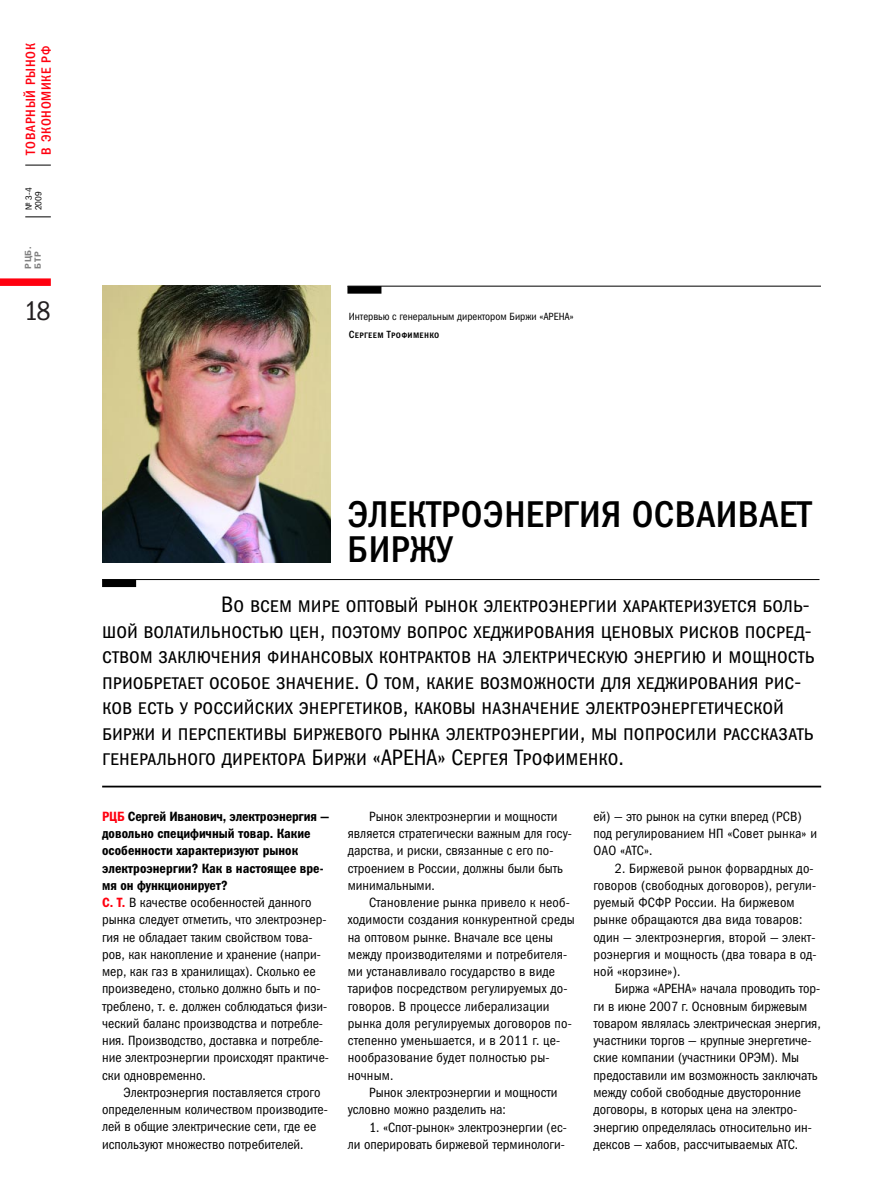
<style>
.page{position:relative;width:872px;height:1199px;background:#fff}
.page>*{position:absolute;margin:0;border:0;box-sizing:border-box;transform-origin:0 0}
.t1{font:37.5px/34.5px "Franklin Gothic Medi Cond C";letter-spacing:.01em;color:#000}
.t2{font:27px "Franklin Gothic Book Cond C";color:#231f20}
.t3{font:22.5px/25.5px "Franklin Gothic Book Cond SCC";color:#000}
.t4{font:13.5px/17.2px "Franklin Gothic Book Cond C";color:#000}
.t5{font:13.5px/17.2px "Franklin Gothic Demi Cond C";color:#000}
.t6{font:13.5px/15.8px "Franklin Gothic Medi Cond C";letter-spacing:.055em;color:#ff000f}
.t7{font:10.5px "Franklin Gothic Book Cond C";color:#000}
.t8{font:10.5px "Franklin Gothic Medi Cond SCC";letter-spacing:.025em;color:#000}
.t9{font:9px/9.8px "Franklin Gothic Book Cond C";color:#000}
.t10{font:9px/9.8px "Franklin Gothic Demi C";letter-spacing:.06em;color:#808080}
.s1{color:#ff000f}
.s2{font-family:"Franklin Gothic Demi Cond C";color:#ff000f}
</style>
<div class="page">
<div style="left:0;top:278px;width:51px;height:8px;background:#ff000f"></div>
<svg style="left:25px;top:217px;width:26px;height:1px"></svg>
<svg style="left:25px;top:165px;width:26px;height:1px"></svg>
<img style="left:102px;top:286px;width:228px;height:276px">
<hr style="left:102px;top:785px;width:719px;height:2px;background:#000">
<div style="left:102px;top:579px;width:34px;height:8px;background:#000"></div>
<hr style="left:102px;top:579px;width:717px;height:1px;background:#000">
<div style="left:347px;top:286px;width:34px;height:8px;background:#000"></div>
<hr style="left:347px;top:286px;width:474px;height:1px;background:#000">
<p class="t6" style="left:24px;top:154px;width:113px;rotate:-90deg">ТОВАРНЫЙ РЫНОК<br>В ЭКОНОМИКЕ РФ</p>
<p class="t9" style="left:25px;top:210px;width:24px;rotate:-90deg">№ 3-4<br>2009</p>
<p class="t10" style="left:24px;top:269px;width:24px;rotate:-90deg">РЦБ.<br>БТР</p>
<h2 class="t2" style="left:24px;top:301px;width:29px">18</h2>
<p class="t7" style="left:349px;top:313px;width:226px">Интервью с генеральным директором Биржи «АРЕНА»</p>
<p class="t8" style="left:349px;top:328px;width:92px">Сергеем Трофименко</p>
<h1 class="t1" style="left:347px;top:501px;width:465px">ЭЛЕКТРОЭНЕРГИЯ ОСВАИВАЕТ<br>БИРЖУ</h1>
<p class="t3" style="left:102px;top:592px;width:714px;text-indent:119px">Во всем мире оптовый рынок электроэнергии характеризуется боль&shy;шой волатильностью цен, поэтому вопрос хеджирования ценовых рисков посред&shy;ством заключения финансовых контрактов на электрическую энергию и мощность приобретает особое значение. О том, какие возможности для хеджирования рис&shy;ков есть у российских энергетиков, каковы назначение электроэнергетической биржи и перспективы биржевого рынка электроэнергии, мы попросили рассказать генерального директора Биржи «АРЕНА» Сергея Трофименко.</p>
<p class="t5" style="left:102px;top:809px;width:229px"><span class="s1">РЦБ</span> Сергей Иванович, электроэнергия — довольно специфичный товар. Какие особенности характеризуют рынок электроэнергии? Как в настоящее вре&shy;мя он функционирует?</p>
<p class="t4" style="left:102px;top:895px;width:228px"><span class="s2">С. Т.</span> В качестве особенностей данного рынка следует отметить, что электроэнер&shy;гия не обладает таким свойством това&shy;ров, как накопление и хранение (напри&shy;мер, как газ в хранилищах). Сколько ее произведено, столько должно быть и по&shy;треблено, т. е. должен соблюдаться физи&shy;ческий баланс производства и потребле&shy;ния. Производство, доставка и потребле&shy;ние электроэнергии происходят практиче&shy;ски одновременно.</p>
<p class="t4" style="left:102px;top:1085px;width:227px;text-indent:21px">Электроэнергия поставляется строго определенным количеством производите&shy;лей в общие электрические сети, где ее используют множество потребителей.</p>
<p class="t4" style="left:348px;top:809px;width:225px;text-indent:21px">Рынок электроэнергии и мощности является стратегически важным для госу&shy;дарства, и риски, связанные с его по&shy;строением в России, должны были быть минимальными.</p>
<p class="t4" style="left:348px;top:895px;width:228px;text-indent:21px">Становление рынка привело к необ&shy;ходимости создания конкурентной среды на оптовом рынке. Вначале все цены между производителями и потребителя&shy;ми устанавливало государство в виде тарифов посредством регулируемых до&shy;говоров. В процессе либерализации рынка доля регулируемых договоров по&shy;степенно уменьшается, и в 2011 г. це&shy;нообразование будет полностью ры&shy;ночным.</p>
<p class="t4" style="left:348px;top:1085px;width:211px;text-indent:21px">Рынок электроэнергии и мощности условно можно разделить на:</p>
<p class="t4" style="left:348px;top:1119px;width:221px;text-align:right">1. «Спот-рынок» электроэнергии (ес-<br>ли оперировать биржевой терминологи-</p>
<p class="t4" style="left:593px;top:809px;width:225px">ей) — это рынок на сутки вперед (РСВ) под регулированием НП «Совет рынка» и<br>ОАО «АТС».</p>
<p class="t4" style="left:593px;top:860px;width:225px;text-indent:21px">2. Биржевой рынок форвардных до&shy;говоров (свободных договоров), регули&shy;руемый ФСФР России. На биржевом рынке обращаются два вида товаров: один — электроэнергия, второй — элект&shy;роэнергия и мощность (два товара в од&shy;ной «корзине»).</p>
<p class="t4" style="left:593px;top:981px;width:229px;text-indent:21px">Биржа «АРЕНА» начала проводить тор&shy;ги в июне 2007 г. Основным биржевым товаром являлась электрическая энергия, участники торгов — крупные энергетиче&shy;ские компании (участники ОРЭМ). Мы предоставили им возможность заключать между собой свободные двусторонние договоры, в которых цена на электро&shy;энергию определялась относительно ин&shy;дексов — хабов, рассчитываемых АТС.</p>
</div>
